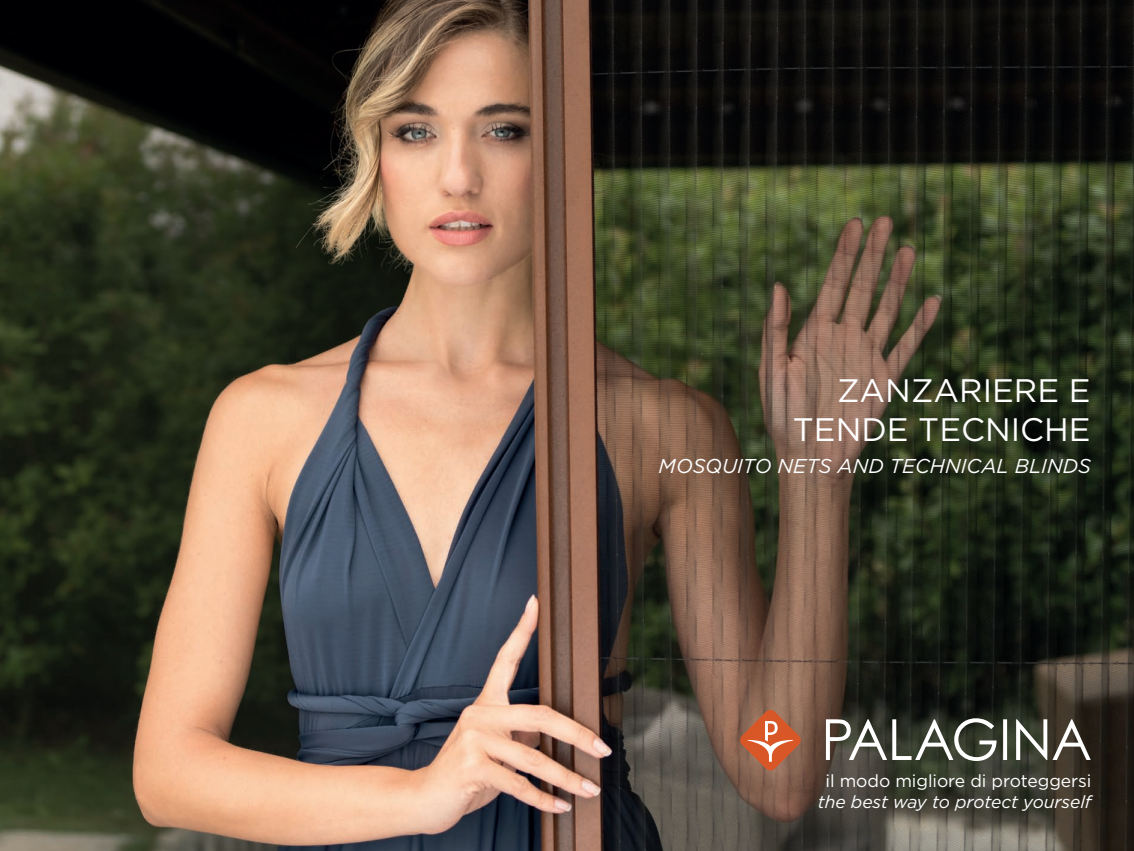
<style>
.page{position:relative;width:1134px;height:851px;background:#fff}
.page>*{position:absolute;margin:0;border:0;box-sizing:border-box;transform-origin:0 0}
.t1{font:32.5px "Gotham HTF";color:#fff}
.t2{font:italic 20px "Gotham HTF";color:#fff}
.t3{font:17.5px "Gotham HTF";letter-spacing:-.005em;color:#fff}
.t4{font:italic 17.5px "Gotham HTF";letter-spacing:-.005em;color:#fff}
</style>
<div class="page">
<img style="left:0;top:0;width:1134px;height:850px">
<svg style="left:826px;top:718px;width:265px;height:42px"></svg>
<svg style="left:739px;top:709px;width:62px;height:61px;background:#ba6c4d"></svg>
<p class="t1" style="left:837px;top:372px;width:255px">ZANZARIERE E</p>
<p class="t1" style="left:793px;top:411px;width:299px">TENDE TECNICHE</p>
<p class="t2" style="left:659px;top:454px;width:434px">MOSQUITO NETS AND TECHNICAL BLINDS</p>
<p class="t3" style="left:825px;top:771px;width:267px">il modo migliore di proteggersi</p>
<p class="t4" style="left:818px;top:791px;width:275px">the best way to protect yourself</p>
</div>
